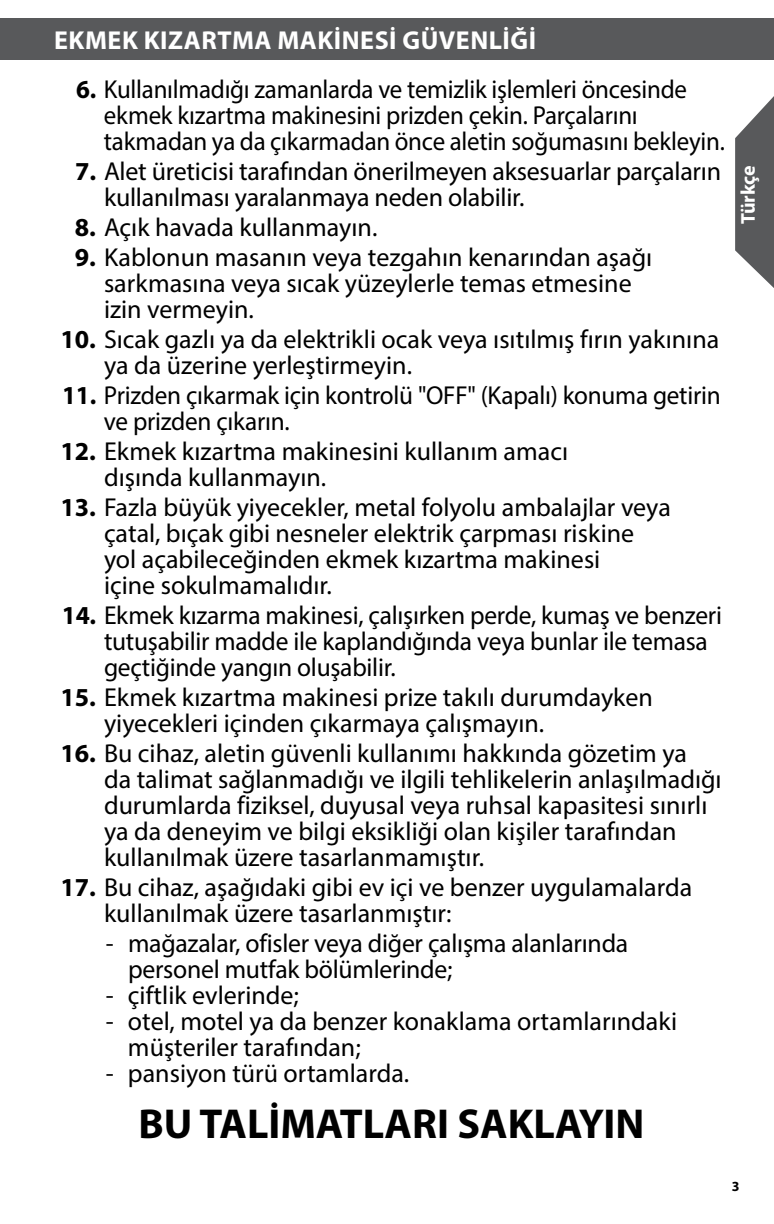
<style>
.page{position:relative;width:774px;height:1224px;background:#fff}
.page>*{position:absolute;margin:0;border:0;box-sizing:border-box;transform-origin:0 0}
.t1{font:700 42px "Myriad Pro";color:#000}
.t2{font:26px/26px "Myriad Pro";color:#000}
.t3{font:26px/26px "Myriad Pro";color:#000;scale:.96 1}
.t4{font:700 26px "Myriad Pro";letter-spacing:.02em;color:#fff}
.t5{font:700 20px "Myriad Pro";letter-spacing:-.005em;color:#fff}
.t6{font:700 14px "Myriad Pro";color:#000}
.s1{font-weight:700}
</style>
<div class="page">
<svg style="left:735px;top:96px;width:39px;height:192px"></svg>
<div style="left:0;top:18px;width:774px;height:42px;background:#58595b"></div>
<p class="t4" style="left:54px;top:23px;width:483px">EKMEK KIZARTMA MAKINESI GÜVENLIĞI</p>
<p class="t3" style="left:104px;top:75px;width:648px;text-indent:-28px"><span class="s1">6.</span> Kullanılmadığı zamanlarda ve temizlik işlemleri öncesinde ekmek kızartma makinesini prizden çekin. Parçalarını takmadan ya da çıkarmadan önce aletin soğumasını bekleyin.</p>
<p class="t2" style="left:104px;top:157px;width:619px;text-indent:-29px"><span class="s1">7.</span> Alet üreticisi tarafından önerilmeyen aksesuarlar parçaların kullanılması yaralanmaya neden olabilir.</p>
<p class="t2" style="left:75px;top:213px;width:304px"><span class="s1">8.</span> Açık havada kullanmayın.</p>
<p class="t2" style="left:104px;top:243px;width:550px;text-indent:-29px"><span class="s1">9.</span> Kablonun masanın veya tezgahın kenarından aşağı sarkmasına veya sıcak yüzeylerle temas etmesine izin vermeyin.</p>
<p class="t2" style="left:104px;top:325px;width:617px;text-indent:-44px"><span class="s1">10.</span> Sıcak gazlı ya da elektrikli ocak veya ısıtılmış fırın yakınına ya da üzerine yerleştirmeyin.</p>
<p class="t2" style="left:104px;top:381px;width:618px;text-indent:-42px"><span class="s1">11.</span> Prizden çıkarmak için kontrolü "OFF" (Kapalı) konuma getirin ve prizden çıkarın.</p>
<p class="t2" style="left:104px;top:437px;width:466px;text-indent:-44px"><span class="s1">12.</span> Ekmek kızartma makinesini kullanım amacı dışında kullanmayın.</p>
<p class="t2" style="left:104px;top:493px;width:568px;text-indent:-44px"><span class="s1">13.</span> Fazla büyük yiyecekler, metal folyolu ambalajlar veya çatal, bıçak gibi nesneler elektrik çarpması riskine yol açabileceğinden ekmek kızartma makinesi<br>içine sokulmamalıdır.</p>
<p class="t2" style="left:104px;top:601px;width:620px;text-indent:-42px"><span class="s1">14.</span> Ekmek kızarma makinesi, çalışırken perde, kumaş ve benzeri tutuşabilir madde ile kaplandığında veya bunlar ile temasa geçtiğinde yangın oluşabilir.</p>
<p class="t2" style="left:104px;top:683px;width:550px;text-indent:-44px"><span class="s1">15.</span> Ekmek kızartma makinesi prize takılı durumdayken yiyecekleri içinden çıkarmaya çalışmayın.</p>
<p class="t2" style="left:104px;top:739px;width:619px;text-indent:-44px"><span class="s1">16.</span> Bu cihaz, aletin güvenli kullanımı hakkında gözetim ya<br>da talimat sağlanmadığı ve ilgili tehlikelerin anlaşılmadığı durumlarda fiziksel, duyusal veya ruhsal kapasitesi sınırlı ya da deneyim ve bilgi eksikliği olan kişiler tarafından kullanılmak üzere tasarlanmamıştır.</p>
<p class="t2" style="left:104px;top:873px;width:590px;text-indent:-44px"><span class="s1">17.</span> Bu cihaz, aşağıdaki gibi ev içi ve benzer uygulamalarda kullanılmak üzere tasarlanmıştır:</p>
<p class="t2" style="left:128px;top:929px;width:502px;text-indent:-22px">- mağazalar, ofisler veya diğer çalışma alanlarında personel mutfak bölümlerinde;</p>
<p class="t2" style="left:106px;top:981px;width:195px">- çiftlik evlerinde;</p>
<p class="t2" style="left:128px;top:1007px;width:551px;text-indent:-22px">- otel, motel ya da benzer konaklama ortamlarındaki müşteriler tarafından;</p>
<p class="t2" style="left:106px;top:1059px;width:305px">- pansiyon türü ortamlarda.</p>
<h1 class="t1" style="left:139px;top:1096px;width:507px">BU TALİMATLARI SAKLAYIN</h1>
<p class="t5" style="left:735px;top:224px;width:60px;rotate:-90deg">Türkçe</p>
<p class="t6" style="left:732px;top:1178px;width:9px">3</p>
</div>
